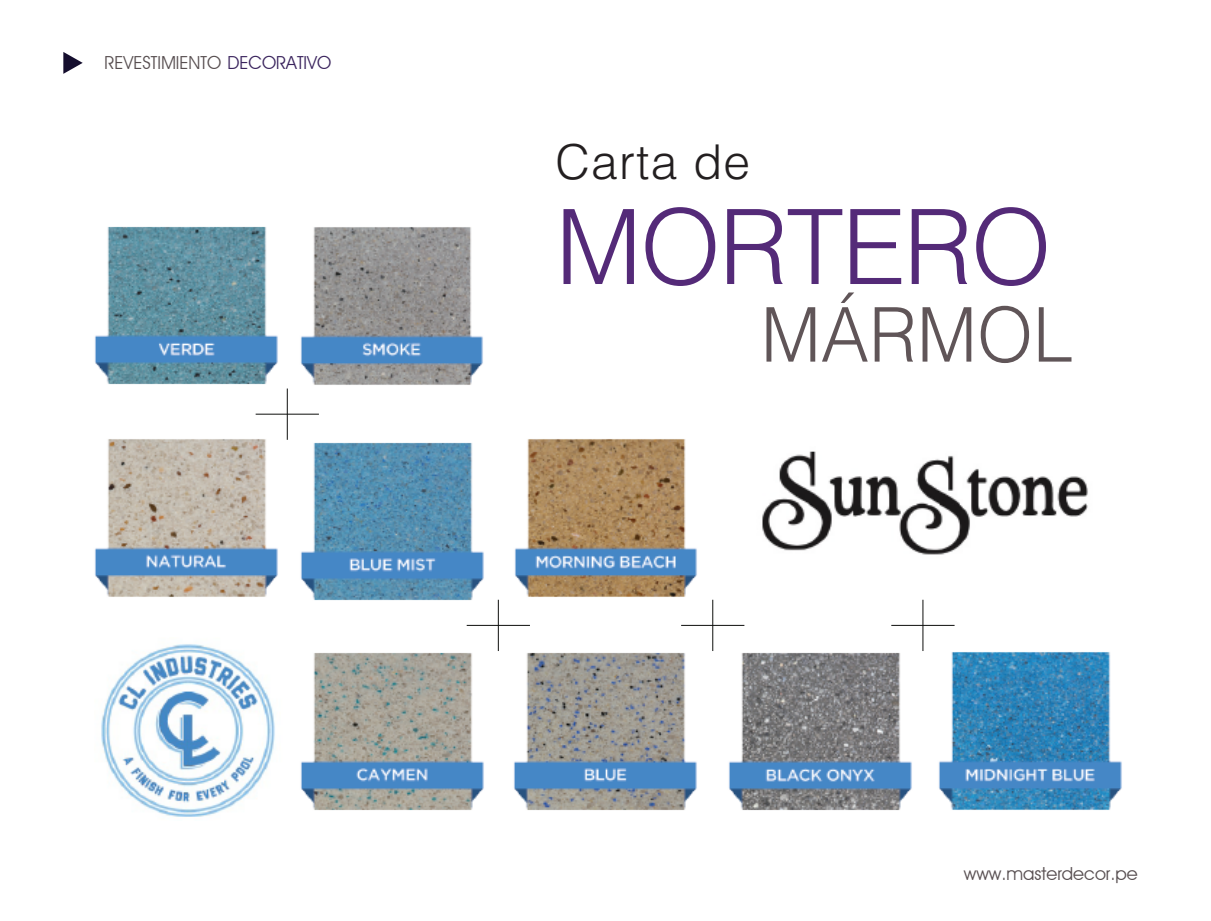
<style>
.page{position:relative;width:1211px;height:921px;background:#fff}
.page>*{position:absolute;margin:0;border:0;box-sizing:border-box;transform-origin:0 0}
.t1{font:300 104px "Helvetica LT Std";letter-spacing:-.02em;color:#542a78}
.t2{font:300 75.6px "Helvetica LT Std";color:#605558;scale:.95 1}
.t3{font:300 48px "Helvetica LT Std";letter-spacing:.025em;color:#231f20}
.t4{font:18px "Avant Garde IT Cby BT";color:#574e50}
.s1{color:#3a245d}
</style>
<div class="page">
<svg style="left:63px;top:52px;width:20px;height:22px"></svg>
<img style="left:301px;top:624px;width:621px;height:187px">
<img style="left:293px;top:227px;width:205px;height:401px">
<img style="left:923px;top:624px;width:199px;height:186px">
<img style="left:498px;top:439px;width:215px;height:186px">
<img style="left:95px;top:413px;width:198px;height:184px">
<img style="left:95px;top:226px;width:192px;height:187px">
<img style="left:101px;top:644px;width:174px;height:173px">
<img style="left:762px;top:451px;width:326px;height:104px">
<hr style="left:287px;top:388px;width:1px;height:52px;background:#0e0f0d">
<hr style="left:256px;top:414px;width:63px;height:1px;background:#0e0f0d">
<hr style="left:498px;top:600px;width:1px;height:51px;background:#0e0f0d">
<hr style="left:467px;top:625px;width:63px;height:1px;background:#0e0f0d">
<hr style="left:712px;top:600px;width:1px;height:51px;background:#0e0f0d">
<hr style="left:681px;top:625px;width:63px;height:1px;background:#0e0f0d">
<hr style="left:922px;top:600px;width:1px;height:51px;background:#0e0f0d">
<hr style="left:891px;top:625px;width:63px;height:1px;background:#0e0f0d">
<p class="t4" style="left:104px;top:51px;width:228px">REVESTIMIENTO <span class="s1">DECORATIVO</span></p>
<h3 class="t3" style="left:555px;top:132px;width:196px">Carta de</h3>
<h1 class="t1" style="left:555px;top:182px;width:498px">MORTERO</h1>
<h2 class="t2" style="left:761px;top:287px;width:330px">MÁRMOL</h2>
<p class="t4" style="left:964px;top:863px;width:175px">www.masterdecor.pe</p>
</div>
